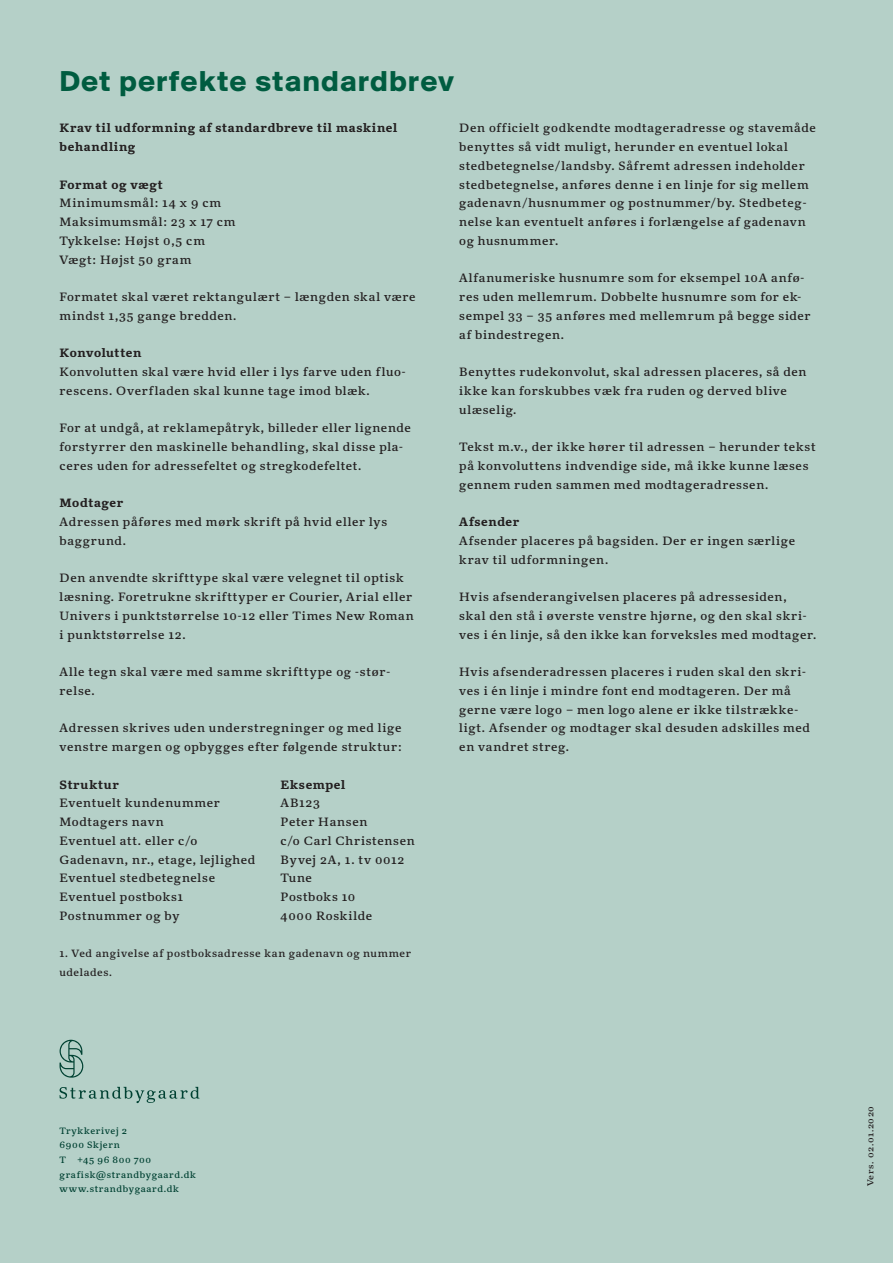
<style>
.page{position:relative;width:893px;height:1263px;background:#b5d0c8}
.page>*{position:absolute;margin:0;border:0;box-sizing:border-box;transform-origin:0 0}
.t1{font:700 30px "Suisse BP Intl";letter-spacing:.035em;color:#005c40}
.t2{font:12px/18.8px "Kunstuff";letter-spacing:.06em;color:#231f20}
.t3{font:700 12px/18.8px "Kunstuff";letter-spacing:.06em;color:#231f20}
.t4{font:10.5px/18.8px "Kunstuff";letter-spacing:.065em;color:#231f20}
.t5{font:9.15px/14.5px "Kunstuff";letter-spacing:.07em;color:#004132}
.t6{font:8.55px "Kunstuff";letter-spacing:.06em;color:#231f20;scale:1.05 1}
</style>
<div class="page">
<svg style="left:60px;top:1087px;width:139px;height:16px"></svg>
<svg style="left:60px;top:1040px;width:23px;height:37px"></svg>
<h1 class="t1" style="left:60px;top:63px;width:396px">Det perfekte standardbrev</h1>
<p class="t3" style="left:60px;top:119px;width:339px">Krav til udformning af standardbreve til maskinel behandling</p>
<p class="t3" style="left:60px;top:175px;width:105px">Format og vægt</p>
<p class="t2" style="left:60px;top:194px;width:177px">Minimumsmål: 14 x 9 cm<br>Maksimumsmål: 23 x 17 cm<br>Tykkelse: Højst 0,5 cm<br>Vægt: Højst 50 gram</p>
<p class="t2" style="left:60px;top:288px;width:358px">Formatet skal været rektangulært – længden skal være mindst 1,35 gange bredden.</p>
<p class="t3" style="left:60px;top:344px;width:83px">Konvolutten</p>
<p class="t2" style="left:60px;top:363px;width:348px">Konvolutten skal være hvid eller i lys farve uden fluo&shy;rescens. Overfladen skal kunne tage imod blæk.</p>
<p class="t2" style="left:60px;top:419px;width:353px">For at undgå, at reklamepåtryk, billeder eller lignende forstyrrer den maskinelle behandling, skal disse pla&shy;ceres uden for adressefeltet og stregkodefeltet.</p>
<p class="t3" style="left:60px;top:494px;width:65px">Modtager</p>
<p class="t2" style="left:60px;top:513px;width:329px">Adressen påføres med mørk skrift på hvid eller lys baggrund.</p>
<p class="t2" style="left:60px;top:569px;width:356px">Den anvendte skrifttype skal være velegnet til optisk læsning. Foretrukne skrifttyper er Courier, Arial eller Univers i punktstørrelse 10-12 eller Times New Roman i punktstørrelse 12.</p>
<p class="t2" style="left:60px;top:662px;width:332px">Alle tegn skal være med samme skrifttype og -stør&shy;relse.</p>
<p class="t2" style="left:60px;top:719px;width:344px">Adressen skrives uden understregninger og med lige venstre margen og opbygges efter følgende struktur:</p>
<p class="t3" style="left:60px;top:775px;width:61px">Struktur</p>
<p class="t3" style="left:281px;top:775px;width:66px">Eksempel</p>
<p class="t2" style="left:60px;top:794px;width:162px">Eventuelt kundenummer</p>
<p class="t2" style="left:281px;top:794px;width:41px">AB123</p>
<p class="t2" style="left:60px;top:812px;width:106px">Modtagers navn</p>
<p class="t2" style="left:281px;top:812px;width:88px">Peter Hansen</p>
<p class="t2" style="left:60px;top:831px;width:139px">Eventuel att. eller c/o</p>
<p class="t2" style="left:281px;top:831px;width:136px">c/o Carl Christensen</p>
<p class="t2" style="left:60px;top:850px;width:197px">Gadenavn, nr., etage, lejlighed</p>
<p class="t2" style="left:281px;top:850px;width:125px">Byvej 2A, 1. tv 0012</p>
<p class="t2" style="left:60px;top:869px;width:157px">Eventuel stedbetegnelse</p>
<p class="t2" style="left:281px;top:869px;width:33px">Tune</p>
<p class="t2" style="left:60px;top:887px;width:125px">Eventuel postboks1</p>
<p class="t2" style="left:281px;top:887px;width:76px">Postboks 10</p>
<p class="t2" style="left:60px;top:906px;width:121px">Postnummer og by</p>
<p class="t2" style="left:281px;top:906px;width:93px">4000 Roskilde</p>
<p class="t4" style="left:60px;top:944px;width:353px">1. Ved angivelse af postboksadresse kan gadenavn og nummer udelades.</p>
<p class="t2" style="left:459px;top:119px;width:358px">Den officielt godkendte modtageradresse og stavemåde benyttes så vidt muligt, herunder en eventuel lokal stedbetegnelse/landsby. Såfremt adressen indeholder stedbetegnelse, anføres denne i en linje for sig mellem gadenavn/husnummer og postnummer/by. Stedbeteg&shy;nelse kan eventuelt anføres i forlængelse af gadenavn og husnummer.</p>
<p class="t2" style="left:459px;top:269px;width:353px">Alfanumeriske husnumre som for eksempel 10A anfø&shy;res uden mellemrum. Dobbelte husnumre som for ek&shy;sempel 33 – 35 anføres med mellemrum på begge sider af bindestregen.</p>
<p class="t2" style="left:459px;top:363px;width:349px">Benyttes rudekonvolut, skal adressen placeres, så den ikke kan forskubbes væk fra ruden og derved blive ulæselig.</p>
<p class="t2" style="left:459px;top:438px;width:358px">Tekst m.v., der ikke hører til adressen – herunder tekst på konvoluttens indvendige side, må ikke kunne læses gennem ruden sammen med modtageradressen.</p>
<p class="t3" style="left:459px;top:513px;width:61px">Afsender</p>
<p class="t2" style="left:459px;top:531px;width:337px">Afsender placeres på bagsiden. Der er ingen særlige krav til udformningen.</p>
<p class="t2" style="left:459px;top:587px;width:359px">Hvis afsenderangivelsen placeres på adressesiden,<br>skal den stå i øverste venstre hjørne, og den skal skri&shy;ves i én linje, så den ikke kan forveksles med modtager.</p>
<p class="t2" style="left:459px;top:662px;width:352px">Hvis afsenderadressen placeres i ruden skal den skri&shy;ves i én linje i mindre font end modtageren. Der må gerne være logo – men logo alene er ikke tilstrække&shy;ligt. Afsender og modtager skal desuden adskilles med en vandret streg.</p>
<p class="t5" style="left:60px;top:1123px;width:69px">Trykkerivej 2<br>6900 Skjern<br>T</p>
<p class="t5" style="left:60px;top:1152px;width:138px;text-indent:18px">+45 96 800 700 grafisk@strandbygaard.dk www.strandbygaard.dk</p>
<p class="t6" style="left:865px;top:1186px;width:78px;rotate:-90deg">Vers. 02.01.2020</p>
</div>
